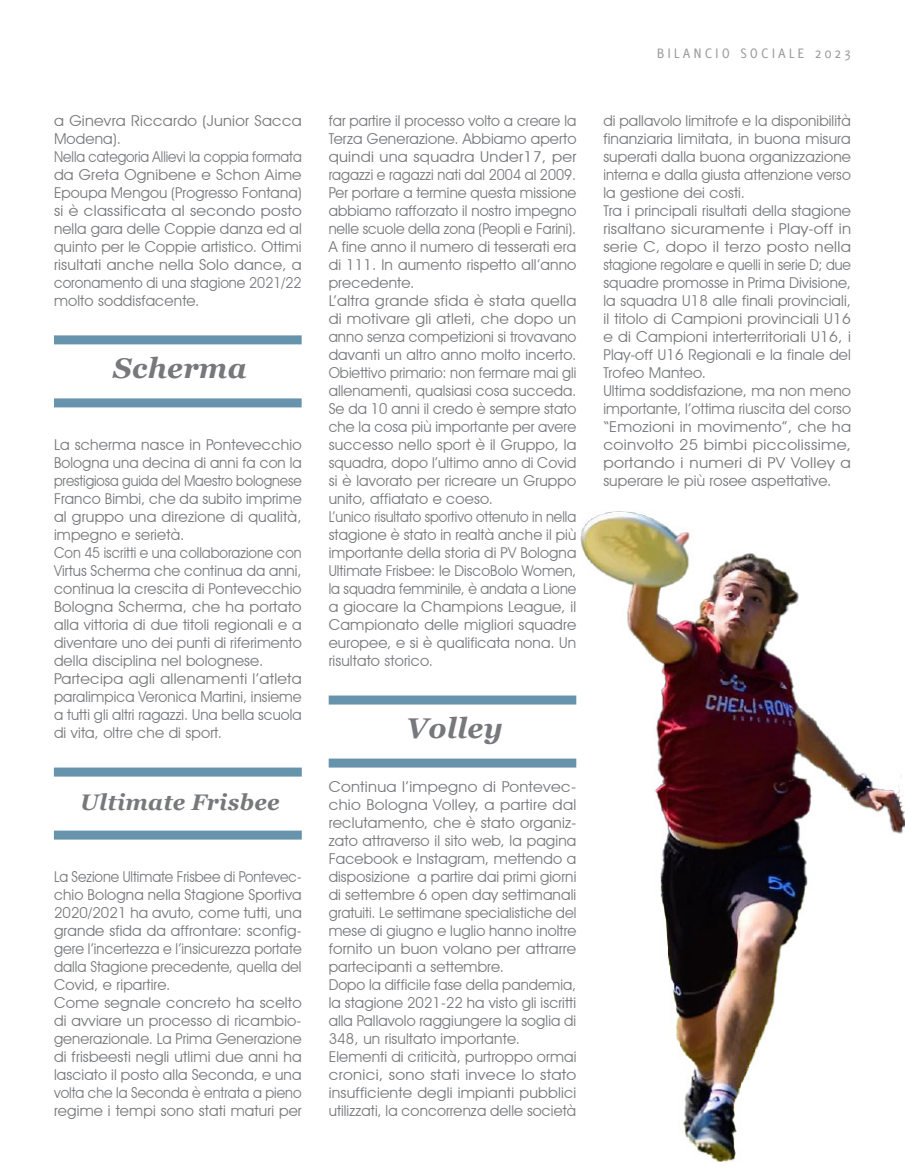
<style>
.page{position:relative;width:905px;height:1175px;background:#fff}
.page>*{position:absolute;margin:0;border:0;box-sizing:border-box;transform-origin:0 0}
.Georgia_bold_italic{font:italic 700 28.5px "Georgia";letter-spacing:.01em;color:#76787b}
.Georgia_bold_italic-2{font:italic 700 22.5px "Georgia";letter-spacing:.01em;color:#76787b}
.t1{font:15px/18px "Avant Garde IT Cby BT";letter-spacing:.01em;color:#76787b;text-align:justify}
.t2{font:15px/18px "Avant Garde IT Cby BT";letter-spacing:.01em;color:#76787b;text-align:justify;scale:.93 1}
.t3{font:15px/18px "Avant Garde IT Cby BT";letter-spacing:.01em;color:#76787b;text-align:justify;scale:1.07 1}
.t4{font:15px/18px "Avant Garde IT Cby BT";letter-spacing:.01em;color:#76787b;text-align:justify;scale:.92 1}
.t5{font:15px/18px "Avant Garde IT Cby BT";letter-spacing:.01em;color:#76787b;text-align:justify;scale:1.06 1}
.t6{font:15px/18px "Avant Garde IT Cby BT";letter-spacing:.01em;color:#76787b;scale:1.05 1}
.t7{font:15px "Delicious";letter-spacing:.2em;color:#9a9c9e}
</style>
<div class="page">
<div style="left:54px;top:335px;width:248px;height:9px;background:#6793ac"></div>
<div style="left:54px;top:398px;width:248px;height:9px;background:#6793ac"></div>
<div style="left:54px;top:767px;width:248px;height:9px;background:#6793ac"></div>
<div style="left:54px;top:830px;width:248px;height:9px;background:#6793ac"></div>
<div style="left:328px;top:695px;width:248px;height:9px;background:#6793ac"></div>
<div style="left:328px;top:758px;width:248px;height:9px;background:#6793ac"></div>
<img style="left:580px;top:511px;width:324px;height:651px">
<p class="t6" style="left:54px;top:112px;width:237px">a Ginevra Riccardo (Junior Sacca<br>Modena).</p>
<p class="t4" style="left:54px;top:148px;width:271px">Nella categoria Allievi la coppia formata da Greta Ognibene e Schon Aime Epoupa Mengou (Progresso Fontana) si è classificata al secondo posto nella gara delle Coppie danza ed al quinto per le Coppie artistico. Ottimi risultati anche nella Solo dance, a coronamento di una stagione 2021/22 molto soddisfacente.</p>
<p class="Georgia_bold_italic" style="left:113px;top:347px;width:135px">Scherma</p>
<p class="t1" style="left:54px;top:436px;width:249px">La scherma nasce in Pontevecchio Bologna una decina di anni fa con la prestigiosa guida del Maestro bolognese Franco Bimbi, che da subito imprime al gruppo una direzione di qualità, impegno e serietà.</p>
<p class="t2" style="left:54px;top:544px;width:268px">Con 45 iscritti e una collaborazione con Virtus Scherma che continua da anni, continua la crescita di Pontevecchio Bologna Scherma, che ha portato alla vittoria di due titoli regionali e a diventare uno dei punti di riferimento della disciplina nel bolognese.</p>
<p class="t6" style="left:54px;top:670px;width:237px;text-align:justify">Partecipa agli allenamenti l’atleta paralimpica Veronica Martini, insieme a tutti gli altri ragazzi. Una bella scuola di vita, oltre che di sport.</p>
<p class="Georgia_bold_italic-2" style="left:80px;top:785px;width:201px">Ultimate Frisbee</p>
<p class="t2" style="left:54px;top:868px;width:268px">La Sezione Ultimate Frisbee di Pontevec&shy;chio Bologna nella Stagione Sportiva 2020/2021 ha avuto, come tutti, una grande sfida da affrontare: sconfig&shy;gere l’incertezza e l’insicurezza portate dalla Stagione precedente, quella del Covid, e ripartire.</p>
<p class="t1" style="left:54px;top:994px;width:249px">Come segnale concreto ha scelto di avviare un processo di ricambio&shy;generazionale. La Prima Generazione di frisbeesti negli utlimi due anni ha lasciato il posto alla Seconda, e una volta che la Seconda è entrata a pieno regime i tempi sono stati maturi per</p>
<p class="t1" style="left:328px;top:112px;width:249px">far partire il processo volto a creare la Terza Generazione. Abbiamo aperto quindi una squadra Under17, per ragazzi e ragazzi nati dal 2004 al 2009.</p>
<p class="t1" style="left:328px;top:184px;width:249px">Per portare a termine questa missione abbiamo rafforzato il nostro impegno nelle scuole della zona (Peopli e Farini).</p>
<p class="t1" style="left:328px;top:238px;width:249px">A fine anno il numero di tesserati era di 111. In aumento rispetto all’anno precedente.</p>
<p class="t5" style="left:328px;top:292px;width:235px">L’altra grande sfida è stata quella di motivare gli atleti, che dopo un anno senza competizioni si trovavano davanti un altro anno molto incerto.<br>Obiettivo primario: non fermare mai gli allenamenti, qualsiasi cosa succeda.</p>
<p class="t1" style="left:328px;top:400px;width:249px">Se da 10 anni il credo è sempre stato che la cosa più importante per avere successo nello sport è il Gruppo, la squadra, dopo l’ultimo anno di Covid si è lavorato per ricreare un Gruppo unito, affiatato e coeso.</p>
<p class="t2" style="left:328px;top:508px;width:268px">L’unico risultato sportivo ottenuto in nella stagione è stato in realtà anche il più importante della storia di PV Bologna Ultimate Frisbee: le DiscoBolo Women, la squadra femminile, è andata a Lione a giocare la Champions League, il Campionato delle migliori squadre europee, e si è qualificata nona. Un risultato storico.</p>
<p class="Georgia_bold_italic" style="left:406px;top:707px;width:98px">Volley</p>
<p class="t3" style="left:328px;top:778px;width:233px">Continua l’impegno di Pontevec&shy;chio Bologna Volley, a partire dal reclutamento, che è stato organiz&shy;zato attraverso il sito web, la pagina Facebook e Instagram, mettendo a disposizione a partire dai primi giorni di settembre 6 open day settimanali gratuiti. Le settimane specialistiche del mese di giugno e luglio hanno inoltre fornito un buon volano per attrarre partecipanti a settembre.</p>
<p class="t1" style="left:328px;top:976px;width:249px">Dopo la difficile fase della pandemia, la stagione 2021-22 ha visto gli iscritti alla Pallavolo raggiungere la soglia di 348, un risultato importante.</p>
<p class="t1" style="left:328px;top:1048px;width:249px">Elementi di criticità, purtroppo ormai cronici, sono stati invece lo stato insufficiente degli impianti pubblici utilizzati, la concorrenza delle società</p>
<p class="t7" style="left:657px;top:45px;width:195px">BILANCIO SOCIALE 2023</p>
<p class="t1" style="left:603px;top:112px;width:249px">di pallavolo limitrofe e la disponibilità finanziaria limitata, in buona misura superati dalla buona organizzazione interna e dalla giusta attenzione verso la gestione dei costi.</p>
<p class="t1" style="left:603px;top:202px;width:249px">Tra i principali risultati della stagione risaltano sicuramente i Play-off in serie C, dopo il terzo posto nella stagione regolare e quelli in serie D; due squadre promosse in Prima Divisione, la squadra U18 alle finali provinciali, il titolo di Campioni provinciali U16 e di Campioni interterritoriali U16, i Play-off U16 Regionali e la finale del Trofeo Manteo.</p>
<p class="t1" style="left:603px;top:382px;width:249px">Ultima soddisfazione, ma non meno importante, l’ottima riuscita del corso “Emozioni in movimento”, che ha coinvolto 25 bimbi piccolissime, portando i numeri di PV Volley a superare le più rosee aspettative.</p>
</div>
